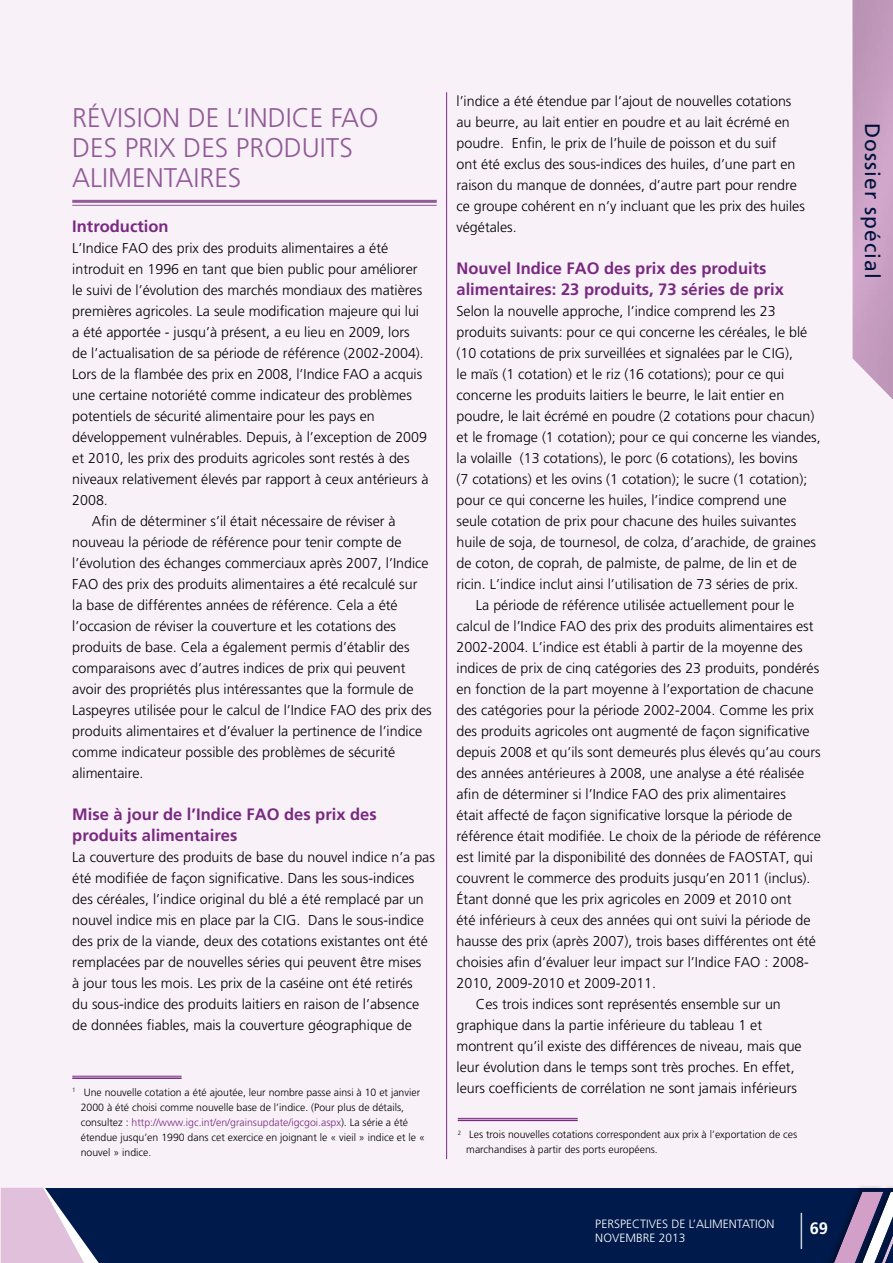
<style>
.page{position:relative;width:893px;height:1263px;background:#fff}
.page>*{position:absolute;margin:0;border:0;box-sizing:border-box;transform-origin:0 0}
.t1{font:300 27px/30px "Frutiger LT Std";color:#925a98}
.t2{font:21px "Frutiger LT Std";letter-spacing:.05em;color:#001a4b}
.t3{font:700 16.5px/21px "Frutiger LT Std";color:#7a2981}
.t4{font:700 16.5px "Frutiger LT Std";color:#fff}
.t5{font:300 14.25px/21px "Frutiger LT Std";color:#000}
.t6{font:300 12px/14.4px "Frutiger LT Std";color:#fff}
.t7{font:300 10.5px/15px "Frutiger LT Std";color:#000}
.t8{font:300 6.15px "Frutiger LT Std";color:#000}
.s1{color:#7a2981}
</style>
<div class="page">
<hr style="left:0;top:0;width:1px;height:1263px;background:#f8f2f8">
<div style="left:1px;top:0;width:892px;height:1263px;background:#f8f2f8"></div>
<div style="left:848px;top:0;width:45px;height:422px;background:#000;opacity:.5"></div>
<div style="left:1px;top:1188px;width:892px;height:75px;background:#001a4b"></div>
<svg style="left:0;top:1188px;width:99px;height:75px"></svg>
<div style="left:818px;top:1184px;width:67px;height:79px;background:#000;opacity:.3"></div>
<div style="left:847px;top:1184px;width:46px;height:79px;background:#000;opacity:.3"></div>
<div style="left:866px;top:1184px;width:27px;height:79px;background:#000;opacity:.3"></div>
<svg style="left:825px;top:1192px;width:68px;height:71px"></svg>
<hr style="left:801px;top:1213px;width:1px;height:36px;background:#fff">
<hr style="left:446px;top:92px;width:1px;height:1067px;background:#7a2981">
<hr style="left:72px;top:200px;width:365px;height:3px;background:#925a98">
<hr style="left:72px;top:205px;width:365px;height:1px;background:#925a98">
<hr style="left:72px;top:1076px;width:110px;height:1px;background:#7a2981">
<hr style="left:72px;top:1077px;width:110px;height:2px;background:#7a2981">
<hr style="left:458px;top:1118px;width:120px;height:1px;background:#7a2981">
<hr style="left:458px;top:1119px;width:120px;height:2px;background:#7a2981">
<h1 class="t1" style="left:72px;top:103px;width:308px">RÉVISION DE L’INDICE FAO<br>DES PRIX DES PRODUITS<br>ALIMENTAIRES</h1>
<p class="t3" style="left:72px;top:216px;width:98px">Introduction</p>
<p class="t5" style="left:72px;top:238px;width:317px">L’Indice FAO des prix des produits alimentaires a été</p>
<p class="t5" style="left:72px;top:259px;width:347px">introduit en 1996 en tant que bien public pour améliorer</p>
<p class="t5" style="left:72px;top:280px;width:351px">le suivi de l’évolution des marchés mondiaux des matières</p>
<p class="t5" style="left:72px;top:301px;width:348px">premières agricoles. La seule modification majeure qui lui</p>
<p class="t5" style="left:72px;top:322px;width:339px">a été apportée - jusqu’à présent, a eu lieu en 2009, lors</p>
<p class="t5" style="left:72px;top:343px;width:353px">de l’actualisation de sa période de référence (2002-2004).</p>
<p class="t5" style="left:72px;top:364px;width:351px">Lors de la flambée des prix en 2008, l’Indice FAO a acquis</p>
<p class="t5" style="left:72px;top:385px;width:341px">une certaine notoriété comme indicateur des problèmes</p>
<p class="t5" style="left:72px;top:406px;width:304px">potentiels de sécurité alimentaire pour les pays en</p>
<p class="t5" style="left:72px;top:427px;width:356px">développement vulnérables. Depuis, à l’exception de 2009</p>
<p class="t5" style="left:72px;top:448px;width:339px">et 2010, les prix des produits agricoles sont restés à des</p>
<p class="t5" style="left:72px;top:469px;width:358px">niveaux relativement élevés par rapport à ceux antérieurs à</p>
<p class="t5" style="left:72px;top:490px;width:37px">2008.</p>
<p class="t5" style="left:92px;top:511px;width:306px">Afin de déterminer s’il était nécessaire de réviser à</p>
<p class="t5" style="left:72px;top:532px;width:331px">nouveau la période de référence pour tenir compte de</p>
<p class="t5" style="left:72px;top:553px;width:358px">l’évolution des échanges commerciaux après 2007, l’Indice</p>
<p class="t5" style="left:72px;top:574px;width:347px">FAO des prix des produits alimentaires a été recalculé sur</p>
<p class="t5" style="left:72px;top:595px;width:327px">la base de différentes années de référence. Cela a été</p>
<p class="t5" style="left:72px;top:616px;width:325px">l’occasion de réviser la couverture et les cotations des</p>
<p class="t5" style="left:72px;top:637px;width:339px">produits de base. Cela a également permis d’établir des</p>
<p class="t5" style="left:72px;top:658px;width:335px">comparaisons avec d’autres indices de prix qui peuvent</p>
<p class="t5" style="left:72px;top:679px;width:343px">avoir des propriétés plus intéressantes que la formule de</p>
<p class="t5" style="left:72px;top:700px;width:361px">Laspeyres utilisée pour le calcul de l’Indice FAO des prix des</p>
<p class="t5" style="left:72px;top:721px;width:351px">produits alimentaires et d’évaluer la pertinence de l’indice</p>
<p class="t5" style="left:72px;top:742px;width:325px">comme indicateur possible des problèmes de sécurité</p>
<p class="t5" style="left:72px;top:763px;width:73px">alimentaire.</p>
<p class="t3" style="left:72px;top:804px;width:306px">Mise à jour de l’Indice FAO des prix des produits alimentaires</p>
<p class="t5" style="left:72px;top:847px;width:364px">La couverture des produits de base du nouvel indice n’a pas été modifiée de façon significative. Dans les sous-indices des céréales, l’indice original du blé a été remplacé par un nouvel indice mis en place par la CIG. Dans le sous-indice des prix de la viande, deux des cotations existantes ont été remplacées par de nouvelles séries qui peuvent être mises<br>à jour tous les mois. Les prix de la caséine ont été retirés<br>du sous-indice des produits laitiers en raison de l’absence de données fiables, mais la couverture géographique de</p>
<p class="t5" style="left:456px;top:91px;width:350px">l’indice a été étendue par l’ajout de nouvelles cotations au beurre, au lait entier en poudre et au lait écrémé en poudre. Enfin, le prix de l’huile de poisson et du suif<br>ont été exclus des sous-indices des huiles, d’une part en raison du manque de données, d’autre part pour rendre ce groupe cohérent en n’y incluant que les prix des huiles végétales.</p>
<p class="t3" style="left:456px;top:258px;width:329px">Nouvel Indice FAO des prix des produits alimentaires: 23 produits, 73 séries de prix</p>
<p class="t5" style="left:456px;top:301px;width:321px">Selon la nouvelle approche, l’indice comprend les 23</p>
<p class="t5" style="left:456px;top:322px;width:352px">produits suivants: pour ce qui concerne les céréales, le blé</p>
<p class="t5" style="left:456px;top:343px;width:338px">(10 cotations de prix surveillées et signalées par le CIG),</p>
<p class="t5" style="left:456px;top:364px;width:329px">le maïs (1 cotation) et le riz (16 cotations); pour ce qui</p>
<p class="t5" style="left:456px;top:385px;width:329px">concerne les produits laitiers le beurre, le lait entier en</p>
<p class="t5" style="left:456px;top:406px;width:359px">poudre, le lait écrémé en poudre (2 cotations pour chacun)</p>
<p class="t5" style="left:456px;top:427px;width:366px">et le fromage (1 cotation); pour ce qui concerne les viandes,</p>
<p class="t5" style="left:456px;top:448px;width:343px">la volaille (13 cotations), le porc (6 cotations), les bovins</p>
<p class="t5" style="left:456px;top:469px;width:352px">(7 cotations) et les ovins (1 cotation); le sucre (1 cotation);</p>
<p class="t5" style="left:456px;top:490px;width:332px">pour ce qui concerne les huiles, l’indice comprend une</p>
<p class="t5" style="left:456px;top:511px;width:341px">seule cotation de prix pour chacune des huiles suivantes</p>
<p class="t5" style="left:456px;top:532px;width:361px">huile de soja, de tournesol, de colza, d’arachide, de graines</p>
<p class="t5" style="left:456px;top:553px;width:342px">de coton, de coprah, de palmiste, de palme, de lin et de</p>
<p class="t5" style="left:456px;top:574px;width:344px">ricin. L’indice inclut ainsi l’utilisation de 73 séries de prix.</p>
<p class="t5" style="left:476px;top:595px;width:320px">La période de référence utilisée actuellement pour le</p>
<p class="t5" style="left:456px;top:616px;width:359px">calcul de l’Indice FAO des prix des produits alimentaires est</p>
<p class="t5" style="left:456px;top:637px;width:348px">2002-2004. L’indice est établi à partir de la moyenne des</p>
<p class="t5" style="left:456px;top:658px;width:364px">indices de prix de cinq catégories des 23 produits, pondérés</p>
<p class="t5" style="left:456px;top:679px;width:359px">en fonction de la part moyenne à l’exportation de chacune</p>
<p class="t5" style="left:456px;top:700px;width:359px">des catégories pour la période 2002-2004. Comme les prix</p>
<p class="t5" style="left:456px;top:721px;width:355px">des produits agricoles ont augmenté de façon significative</p>
<p class="t5" style="left:456px;top:742px;width:366px">depuis 2008 et qu’ils sont demeurés plus élevés qu’au cours</p>
<p class="t5" style="left:456px;top:763px;width:349px">des années antérieures à 2008, une analyse a été réalisée</p>
<p class="t5" style="left:456px;top:784px;width:331px">afin de déterminer si l’Indice FAO des prix alimentaires</p>
<p class="t5" style="left:456px;top:805px;width:337px">était affecté de façon significative lorsque la période de</p>
<p class="t5" style="left:456px;top:826px;width:366px">référence était modifiée. Le choix de la période de référence</p>
<p class="t5" style="left:456px;top:847px;width:358px">est limité par la disponibilité des données de FAOSTAT, qui</p>
<p class="t5" style="left:456px;top:868px;width:355px">couvrent le commerce des produits jusqu’en 2011 (inclus).</p>
<p class="t5" style="left:456px;top:889px;width:336px">Étant donné que les prix agricoles en 2009 et 2010 ont</p>
<p class="t5" style="left:456px;top:910px;width:355px">été inférieurs à ceux des années qui ont suivi la période de</p>
<p class="t5" style="left:456px;top:931px;width:361px">hausse des prix (après 2007), trois bases différentes ont été</p>
<p class="t5" style="left:456px;top:952px;width:354px">choisies afin d’évaluer leur impact sur l’Indice FAO : 2008-</p>
<p class="t5" style="left:456px;top:973px;width:201px">2010, 2009-2010 et 2009-2011.</p>
<p class="t5" style="left:476px;top:994px;width:306px">Ces trois indices sont représentés ensemble sur un</p>
<p class="t5" style="left:456px;top:1015px;width:307px">graphique dans la partie inférieure du tableau 1 et</p>
<p class="t5" style="left:456px;top:1036px;width:347px">montrent qu’il existe des différences de niveau, mais que</p>
<p class="t5" style="left:456px;top:1057px;width:340px">leur évolution dans le temps sont très proches. En effet,</p>
<p class="t8" style="left:72px;top:1087px;width:5px">1</p>
<p class="t5" style="left:456px;top:1078px;width:342px">leurs coefficients de corrélation ne sont jamais inférieurs</p>
<p class="t7" style="left:81px;top:1085px;width:346px">Une nouvelle cotation a été ajoutée, leur nombre passe ainsi à 10 et janvier 2000 à été choisi comme nouvelle base de l’indice. (Pour plus de détails, consultez : <span class="s1">http://www.igc.int/en/grainsupdate/igcgoi.aspx</span>). La série a été étendue jusqu’en 1990 dans cet exercice en joignant le « vieil » indice et le « nouvel » indice.</p>
<p class="t7" style="left:466px;top:1127px;width:332px;text-indent:-9px"><sup>2</sup> Les trois nouvelles cotations correspondent aux prix à l’exportation de ces marchandises à partir des ports européens.</p>
<p class="t6" style="left:595px;top:1217px;width:181px">PERSPECTIVES DE L’ALIMENTATION<br>NOVEMBRE 2013</p>
<p class="t4" style="left:810px;top:1219px;width:20px">69</p>
<h2 class="t2" style="left:885px;top:123px;width:157px;rotate:90deg">Dossier spécial</h2>
</div>
